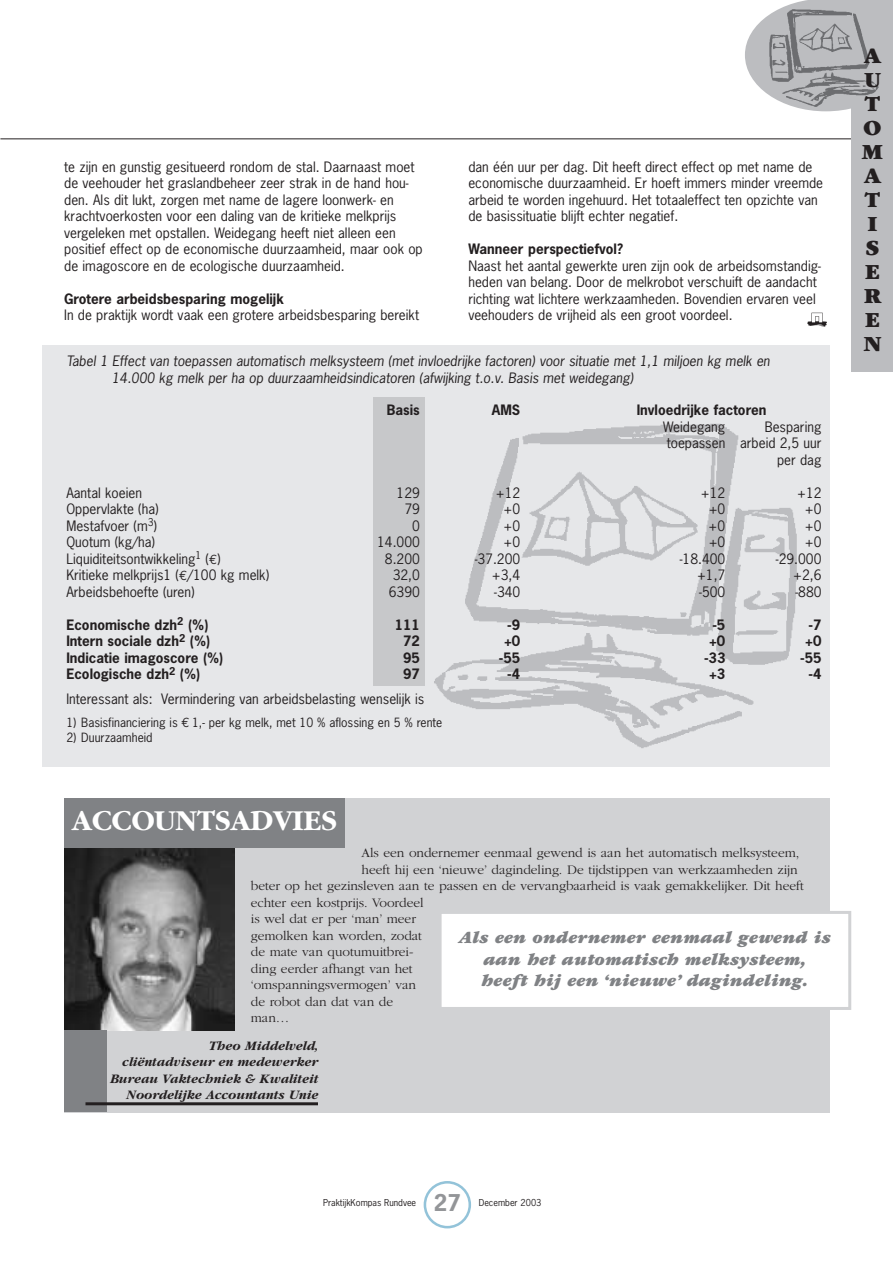
<style>
.page{position:relative;width:893px;height:1262px;background:#fff}
.page>*{position:absolute;margin:0;border:0;box-sizing:border-box;transform-origin:0 0}
.t1{font:700 30px "Garamond";color:#fff}
.t2{font:900 22.5px/24px "Garamond";color:#231f20}
.t3{font:700 21.75px "News Gothic";color:#939598}
.t4{font:italic 900 18px/21.6px "Garamond";color:#808285;text-align:center}
.t5{font:13.5px/16.5px "News Gothic";color:#231f20}
.t6{font:300 13.5px "Garamond";letter-spacing:-.005em;color:#231f20}
.t7{font:700 13.5px "News Gothic";color:#231f20}
.t8{font:italic 700 13.5px/16.5px "Garamond";color:#231f20;text-align:right}
.t9{font:12px "News Gothic";color:#231f20}
.t10{font:9px "News Gothic";color:#231f20}
.s1{font-family:"Euro Mono"}
.s2{font-family:"Euro Mono";font-size:13.5px}
</style>
<div class="page">
<svg style="left:807px;top:313px;width:20px;height:14px"></svg>
<hr style="left:0;top:138px;width:892px;height:1px;background:#231f20">
<svg style="left:423px;top:1181px;width:48px;height:47px"></svg>
<div style="left:43px;top:345px;width:787px;height:421px;background:#e6e7e9"></div>
<img style="left:373px;top:397px;width:424px;height:351px">
<div style="left:64px;top:798px;width:766px;height:315px;background:#d1d2d4"></div>
<img style="left:64px;top:848px;width:170px;height:182px">
<div style="left:64px;top:1030px;width:43px;height:82px;background:#808285"></div>
<div style="left:64px;top:798px;width:281px;height:50px;background:#808285"></div>
<hr style="left:85px;top:1102px;width:233px;height:3px;background:#231f20">
<div style="left:440px;top:912px;width:409px;height:96px;background:#fff"></div>
<div style="left:438px;top:911px;width:413px;height:99px;border:3px solid #d1d2d4"></div>
<div style="left:373px;top:398px;width:51px;height:288px;background:#c7c8ca"></div>
<div style="left:851px;top:34px;width:41px;height:337px;background:#bcbdc0"></div>
<img style="left:745px;top:0;width:147px;height:111px">
<p class="t5" style="left:64px;top:160px;width:360px">te zijn en gunstig gesitueerd rondom de stal. Daarnaast moet de veehouder het graslandbeheer zeer strak in de hand hou&shy;den. Als dit lukt, zorgen met name de lagere loonwerk- en krachtvoerkosten voor een daling van de kritieke melkprijs vergeleken met opstallen. Weidegang heeft niet alleen een positief effect op de economische duurzaamheid, maar ook op de imagoscore en de ecologische duurzaamheid.</p>
<p class="t7" style="left:64px;top:293px;width:221px">Grotere arbeidsbesparing mogelijk</p>
<p class="t5" style="left:64px;top:308px;width:356px">In de praktijk wordt vaak een grotere arbeidsbesparing bereikt</p>
<p class="t5" style="left:468px;top:160px;width:356px">dan één uur per dag. Dit heeft direct effect op met name de economische duurzaamheid. Er hoeft immers minder vreemde arbeid te worden ingehuurd. Het totaaleffect ten opzichte van de basissituatie blijft echter negatief.</p>
<p class="t7" style="left:468px;top:244px;width:156px">Wanneer perspectiefvol?</p>
<p class="t5" style="left:468px;top:259px;width:354px">Naast het aantal gewerkte uren zijn ook de arbeidsomstandig&shy;heden van belang. Door de melkrobot verschuift de aandacht richting wat lichtere werkzaamheden. Bovendien ervaren veel veehouders de vrijheid als een groot voordeel.</p>
<p class="t5" style="left:112px;top:354px;width:661px;text-indent:-45px">Tabel 1 Effect van toepassen automatisch melksysteem (met invloedrijke factoren) voor situatie met 1,1 miljoen kg melk en<br>14.000 kg melk per ha op duurzaamheidsindicatoren (afwijking t.o.v. Basis met weidegang)</p>
<p class="t7" style="left:387px;top:405px;width:35px">Basis</p>
<p class="t7" style="left:492px;top:405px;width:30px">AMS</p>
<p class="t7" style="left:636px;top:405px;width:131px">Invloedrijke factoren</p>
<p class="t5" style="left:663px;top:419px;width:64px">Weidegang</p>
<p class="t5" style="left:666px;top:419px;width:156px;text-align:right">Besparing<br>toepassen arbeid 2,5 uur per dag</p>
<p class="t5" style="left:66px;top:485px;width:77px">Aantal koeien</p>
<p class="t5" style="left:396px;top:485px;width:25px">129</p>
<p class="t5" style="left:496px;top:485px;width:26px">+12</p>
<p class="t5" style="left:701px;top:485px;width:26px">+12</p>
<p class="t5" style="left:797px;top:485px;width:26px">+12</p>
<p class="t5" style="left:66px;top:502px;width:94px">Oppervlakte (ha)</p>
<p class="t5" style="left:404px;top:502px;width:17px">79</p>
<p class="t5" style="left:503px;top:502px;width:18px">+0</p>
<p class="t5" style="left:708px;top:502px;width:18px">+0</p>
<p class="t5" style="left:804px;top:502px;width:18px">+0</p>
<p class="t5" style="left:66px;top:518px;width:92px">Mestafvoer (m<sup>3</sup>)</p>
<p class="t5" style="left:412px;top:518px;width:9px">0</p>
<p class="t5" style="left:503px;top:518px;width:18px">+0</p>
<p class="t5" style="left:708px;top:518px;width:18px">+0</p>
<p class="t5" style="left:804px;top:518px;width:18px">+0</p>
<p class="t5" style="left:66px;top:535px;width:90px">Quotum (kg/ha)</p>
<p class="t5" style="left:377px;top:535px;width:44px">14.000</p>
<p class="t5" style="left:503px;top:535px;width:18px">+0</p>
<p class="t5" style="left:708px;top:535px;width:18px">+0</p>
<p class="t5" style="left:804px;top:535px;width:18px">+0</p>
<p class="t5" style="left:66px;top:551px;width:156px">Liquiditeitsontwikkeling<sup>1</sup> (<span class="s1">€</span>)</p>
<p class="t5" style="left:385px;top:551px;width:36px">8.200</p>
<p class="t5" style="left:474px;top:551px;width:47px">-37.200</p>
<p class="t5" style="left:679px;top:551px;width:47px">-18.400</p>
<p class="t5" style="left:776px;top:551px;width:47px">-29.000</p>
<p class="t5" style="left:66px;top:568px;width:204px">Kritieke melkprijs1 (<span class="s1">€</span>/100 kg melk)</p>
<p class="t5" style="left:392px;top:568px;width:29px">32,0</p>
<p class="t5" style="left:492px;top:568px;width:30px">+3,4</p>
<p class="t5" style="left:697px;top:568px;width:30px">+1,7</p>
<p class="t5" style="left:793px;top:568px;width:30px">+2,6</p>
<p class="t5" style="left:66px;top:584px;width:130px">Arbeidsbehoefte (uren)</p>
<p class="t5" style="left:389px;top:584px;width:33px">6390</p>
<p class="t5" style="left:494px;top:584px;width:28px">-340</p>
<p class="t5" style="left:699px;top:584px;width:28px">-500</p>
<p class="t5" style="left:795px;top:584px;width:28px">-880</p>
<p class="t7" style="left:66px;top:619px;width:144px">Economische dzh<sup>2</sup> (%)</p>
<p class="t7" style="left:394px;top:619px;width:27px">111</p>
<p class="t7" style="left:507px;top:619px;width:15px">-9</p>
<p class="t7" style="left:712px;top:619px;width:15px">-5</p>
<p class="t7" style="left:808px;top:619px;width:15px">-7</p>
<p class="t7" style="left:66px;top:636px;width:145px">Intern sociale dzh<sup>2</sup> (%)</p>
<p class="t7" style="left:403px;top:636px;width:18px">72</p>
<p class="t7" style="left:504px;top:636px;width:18px">+0</p>
<p class="t7" style="left:709px;top:636px;width:18px">+0</p>
<p class="t7" style="left:805px;top:636px;width:18px">+0</p>
<p class="t7" style="left:66px;top:652px;width:158px">Indicatie imagoscore (%)</p>
<p class="t7" style="left:403px;top:652px;width:18px">95</p>
<p class="t7" style="left:499px;top:652px;width:23px">-55</p>
<p class="t7" style="left:704px;top:652px;width:23px">-33</p>
<p class="t7" style="left:800px;top:652px;width:23px">-55</p>
<p class="t7" style="left:66px;top:669px;width:135px">Ecologische dzh<sup>2</sup> (%)</p>
<p class="t7" style="left:403px;top:669px;width:18px">97</p>
<p class="t7" style="left:507px;top:669px;width:15px">-4</p>
<p class="t7" style="left:709px;top:669px;width:18px">+3</p>
<p class="t7" style="left:808px;top:669px;width:15px">-4</p>
<p class="t5" style="left:66px;top:692px;width:359px">Interessant als: Vermindering van arbeidsbelasting wenselijk is</p>
<p class="t9" style="left:66px;top:718px;width:377px">1) Basisfinanciering is <span class="s2">€</span> 1,- per kg melk, met 10 % aflossing en 5 % rente</p>
<p class="t9" style="left:66px;top:733px;width:88px">2) Duurzaamheid</p>
<h1 class="t1" style="left:72px;top:809px;width:266px">ACCOUNTSADVIES</h1>
<p class="t6" style="left:361px;top:848px;width:439px">Als een ondernemer eenmaal gewend is aan het automatisch melksysteem,</p>
<p class="t6" style="left:361px;top:864px;width:437px">heeft hij een ‘nieuwe’ dagindeling. De tijdstippen van werkzaamheden zijn</p>
<p class="t6" style="left:251px;top:881px;width:554px">beter op het gezinsleven aan te passen en de vervangbaarheid is vaak gemakkelijker. Dit heeft</p>
<p class="t6" style="left:251px;top:897px;width:174px">echter een kostprijs. Voordeel</p>
<p class="t6" style="left:251px;top:914px;width:166px">is wel dat er per ‘man’ meer</p>
<p class="t6" style="left:251px;top:930px;width:173px">gemolken kan worden, zodat</p>
<p class="t6" style="left:251px;top:947px;width:164px">de mate van quotumuitbrei-</p>
<p class="t6" style="left:251px;top:963px;width:163px">ding eerder afhangt van het</p>
<p class="t6" style="left:251px;top:980px;width:167px">‘omspanningsvermogen’ van</p>
<p class="t6" style="left:251px;top:996px;width:144px">de robot dan dat van de</p>
<p class="t6" style="left:251px;top:1013px;width:40px">man…</p>
<h3 class="t4" style="left:459px;top:928px;width:373px">Als een ondernemer eenmaal gewend is aan het automatisch melksysteem, heeft hij een ‘nieuwe’ dagindeling.</h3>
<p class="t8" style="left:110px;top:1038px;width:210px">Theo Middelveld,<br>cliëntadviseur en medewerker<br>Bureau Vaktechniek &amp; Kwaliteit<br>Noordelijke Accountants Unie</p>
<h2 class="t2" style="left:861px;top:45px;width:23px">A<br>U<br>T<br>O<br>M<br>A<br>T<br>I<br>S<br>E<br>R<br>E<br>N</h2>
<h3 class="t3" style="left:434px;top:1194px;width:29px">27</h3>
<p class="t10" style="left:323px;top:1199px;width:95px">PraktijkKompas Rundvee</p>
<p class="t10" style="left:478px;top:1199px;width:64px">December 2003</p>
</div>
